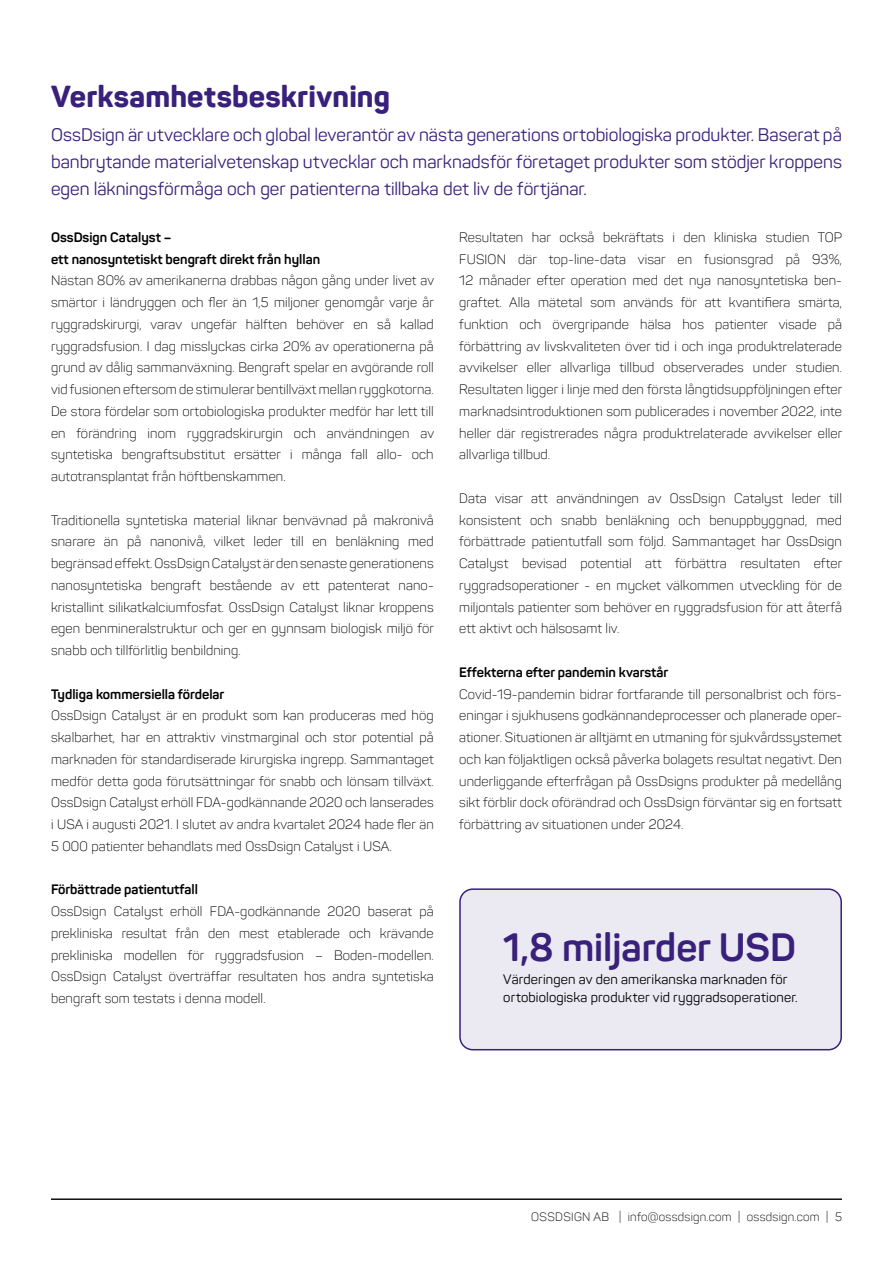
<style>
.page{position:relative;width:893px;height:1263px;background:#fff}
.page>*{position:absolute;margin:0;border:0;box-sizing:border-box;transform-origin:0 0}
.t1{font:700 39px "Panton";color:#38207b}
.t2{font:800 30px "Panton";letter-spacing:.005em;color:#38207b}
.Brödtext_Light_8_10{font:18px/27px "Panton";color:#38207b;text-align:justify}
.Brödtext_Light_8_10-2{font:300 13.5px/21.8px "Panton";letter-spacing:.01em;color:#000;text-align:justify}
.Brödtext_Light_8_10-3{font:700 13.5px/21.8px "Panton";color:#000}
.t3{font:13.5px/18px "Panton";letter-spacing:.01em;color:#000}
.t4{font:300 12px "Panton";letter-spacing:.02em;color:#000}
</style>
<div class="page">
<hr style="left:51px;top:1199px;width:791px;height:1px;background:#000">
<div style="left:460px;top:889px;width:381px;height:161px;background:#ebe9f2;border-radius:13px"></div>
<div style="left:459px;top:888px;width:383px;height:162px;border:2px solid #38207b;border-radius:13px"></div>
<p class="t2" style="left:51px;top:78px;width:340px">Verksamhetsbeskrivning</p>
<p class="Brödtext_Light_8_10" style="left:51px;top:121px;width:792px">OssDsign är utvecklare och global leverantör av nästa generations ortobiologiska produkter. Baserat på banbrytande materialvetenskap utvecklar och marknadsför företaget produkter som stödjer kroppens egen läkningsförmåga och ger patienterna tillbaka det liv de förtjänar.</p>
<p class="Brödtext_Light_8_10-2" style="left:459px;top:226px;width:385px">Resultaten har också bekräftats i den kliniska studien TOP FUSION där top-line-data visar en fusionsgrad på 93%, 12 månader efter operation med det nya nanosyntetiska ben&shy;graftet. Alla mätetal som används för att kvantifiera smärta, funktion och övergripande hälsa hos patienter visade på förbättring av livskvaliteten över tid i och inga produktrelaterade avvikelser eller allvarliga tillbud observerades under studien.<br>Resultaten ligger i linje med den första långtidsuppföljningen efter marknadsintroduktionen som publicerades i november 2022, inte heller där registrerades några produktrelaterade avvikelser eller allvarliga tillbud.</p>
<p class="Brödtext_Light_8_10-2" style="left:459px;top:487px;width:385px">Data visar att användningen av OssDsign Catalyst leder till konsistent och snabb benläkning och benuppbyggnad, med förbättrade patientutfall som följd. Sammantaget har OssDsign Catalyst bevisad potential att förbättra resultaten efter ryggradsoperationer - en mycket välkommen utveckling för de miljontals patienter som behöver en ryggradsfusion för att återfå ett aktivt och hälsosamt liv.</p>
<p class="Brödtext_Light_8_10-3" style="left:459px;top:661px;width:211px">Effekterna efter pandemin kvarstår</p>
<p class="Brödtext_Light_8_10-2" style="left:459px;top:683px;width:384px">Covid-19-pandemin bidrar fortfarande till personalbrist och förs&shy;eningar i sjukhusens godkännandeprocesser och planerade oper&shy;ationer. Situationen är alltjämt en utmaning för sjukvårdssystemet och kan följaktligen också påverka bolagets resultat negativt. Den underliggande efterfrågan på OssDsigns produkter på medellång sikt förblir dock oförändrad och OssDsign förväntar sig en fortsatt förbättring av situationen under 2024.</p>
<p class="Brödtext_Light_8_10-3" style="left:51px;top:226px;width:271px">OssDsign Catalyst –<br>ett nanosyntetiskt bengraft direkt från hyllan</p>
<p class="Brödtext_Light_8_10-2" style="left:51px;top:270px;width:385px">Nästan 80% av amerikanerna drabbas någon gång under livet av smärtor i ländryggen och fler än 1,5 miljoner genomgår varje år ryggradskirurgi, varav ungefär hälften behöver en så kallad ryggradsfusion. I dag misslyckas cirka 20% av operationerna på grund av dålig sammanväxning. Bengraft spelar en avgörande roll vid fusionen eftersom de stimulerar bentillväxt mellan ryggkotorna.<br>De stora fördelar som ortobiologiska produkter medför har lett till en förändring inom ryggradskirurgin och användningen av syntetiska bengraftsubstitut ersätter i många fall allo- och autotransplantat från höftbenskammen.</p>
<p class="Brödtext_Light_8_10-2" style="left:51px;top:509px;width:385px">Traditionella syntetiska material liknar benvävnad på makronivå snarare än på nanonivå, vilket leder till en benläkning med begränsad effekt. OssDsign Catalyst är den senaste generationens nanosyntetiska bengraft bestående av ett patenterat nano&shy;kristallint silikatkalciumfosfat. OssDsign Catalyst liknar kroppens egen benmineralstruktur och ger en gynnsam biologisk miljö för snabb och tillförlitlig benbildning.</p>
<p class="Brödtext_Light_8_10-3" style="left:51px;top:683px;width:175px">Tydliga kommersiella fördelar</p>
<p class="Brödtext_Light_8_10-2" style="left:51px;top:705px;width:384px">OssDsign Catalyst är en produkt som kan produceras med hög skalbarhet, har en attraktiv vinstmarginal och stor potential på marknaden för standardiserade kirurgiska ingrepp. Sammantaget medför detta goda förutsättningar för snabb och lönsam tillväxt.<br>OssDsign Catalyst erhöll FDA-godkännande 2020 och lanserades i USA i augusti 2021. I slutet av andra kvartalet 2024 hade fler än 5 000 patienter behandlats med OssDsign Catalyst i USA.</p>
<p class="Brödtext_Light_8_10-3" style="left:51px;top:878px;width:148px">Förbättrade patientutfall</p>
<p class="Brödtext_Light_8_10-2" style="left:51px;top:900px;width:384px">OssDsign Catalyst erhöll FDA-godkännande 2020 baserat på prekliniska resultat från den mest etablerade och krävande prekliniska modellen för ryggradsfusion – Boden-modellen.<br>OssDsign Catalyst överträffar resultaten hos andra syntetiska bengraft som testats i denna modell.</p>
<p class="t1" style="left:503px;top:923px;width:294px">1,8 miljarder USD</p>
<p class="t3" style="left:503px;top:970px;width:296px">Värderingen av den amerikanska marknaden för ortobiologiska produkter vid ryggradsoperationer.</p>
<p class="t4" style="left:531px;top:1209px;width:312px">OSSDSIGN AB | info@ossdsign.com | ossdsign.com | 5</p>
</div>
